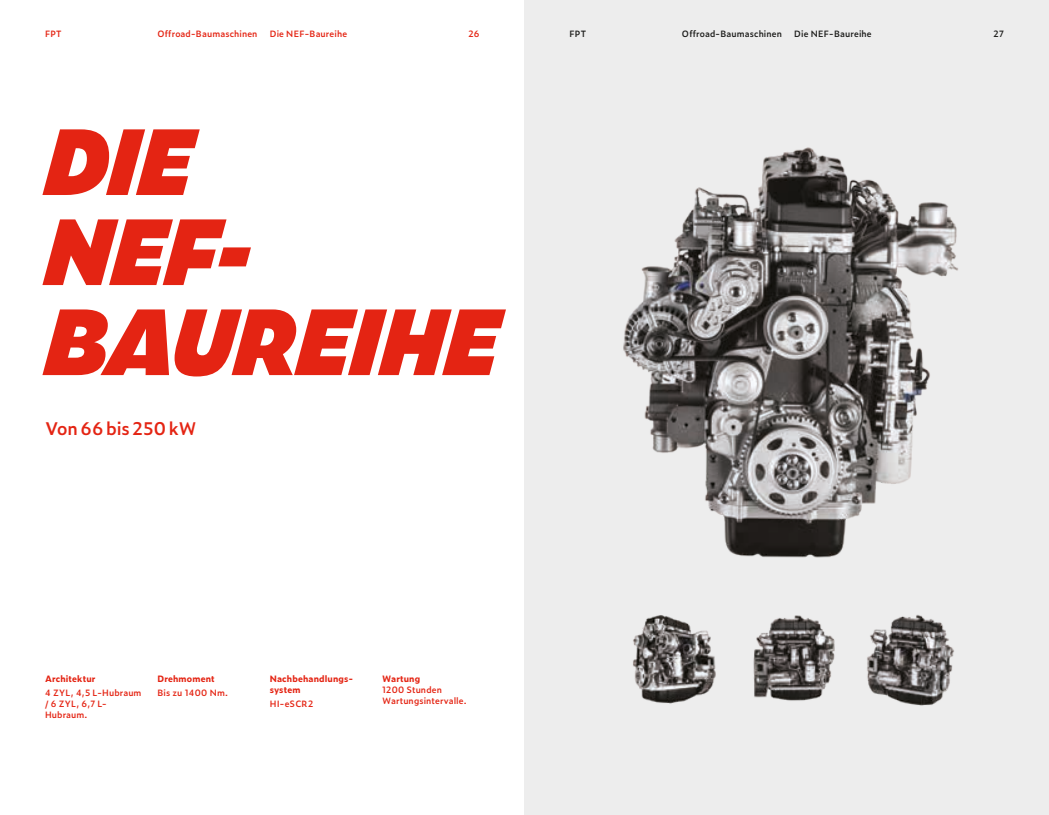
<style>
.page{position:relative;width:1049px;height:815px;background:#fff}
.page>*{position:absolute;margin:0;border:0;box-sizing:border-box;transform-origin:0 0}
.t1{font:italic 900 87.5px/90px "Zeitung Pro";letter-spacing:-.04em;color:#e42413}
.t2{font:600 17.5px "Zeitung Pro";letter-spacing:-.005em;color:#e42413}
.t3{font:600 8.75px/11.2px "Zeitung Pro";letter-spacing:.015em;color:#e42413}
.t4{font:700 8.75px/11.2px "Zeitung Pro";letter-spacing:.02em;color:#e42413}
.t5{font:600 8.75px "Zeitung Pro";letter-spacing:.015em;color:#1d1d1b}
</style>
<div class="page">
<div style="left:524px;top:0;width:525px;height:815px;background:#ededed"></div>
<img style="left:867px;top:614px;width:87px;height:92px">
<img style="left:633px;top:615px;width:83px;height:89px">
<img style="left:623px;top:147px;width:335px;height:411px">
<img style="left:753px;top:615px;width:82px;height:86px">
<p class="t3" style="left:45px;top:28px;width:18px">FPT</p>
<p class="t3" style="left:157px;top:28px;width:102px">Offroad-Baumaschinen</p>
<p class="t3" style="left:270px;top:28px;width:79px">Die NEF-Baureihe</p>
<p class="t3" style="left:468px;top:28px;width:13px">26</p>
<p class="t5" style="left:569px;top:27px;width:18px">FPT</p>
<p class="t5" style="left:682px;top:27px;width:102px">Offroad-Baumaschinen</p>
<p class="t5" style="left:794px;top:27px;width:79px">Die NEF-Baureihe</p>
<p class="t5" style="left:993px;top:27px;width:12px">27</p>
<h1 class="t1" style="left:43px;top:111px;width:458px">DIE<br>NEF-<br>BAUREIHE</h1>
<h2 class="t2" style="left:45px;top:415px;width:153px">Von 66 bis 250 kW</h2>
<p class="t4" style="left:45px;top:672px;width:52px">Architektur</p>
<p class="t3" style="left:45px;top:686px;width:98px">4 ZYL, 4,5 L-Hubraum / 6 ZYL, 6,7 L-<br>Hubraum.</p>
<p class="t4" style="left:157px;top:672px;width:59px">Drehmoment</p>
<p class="t3" style="left:157px;top:686px;width:72px">Bis zu 1400 Nm.</p>
<p class="t4" style="left:270px;top:672px;width:85px">Nachbehandlungs&shy;system</p>
<p class="t3" style="left:270px;top:698px;width:45px">HI-eSCR2</p>
<p class="t4" style="left:382px;top:672px;width:40px">Wartung</p>
<p class="t3" style="left:382px;top:684px;width:86px">1200 Stunden<br>Wartungsintervalle.</p>
</div>
